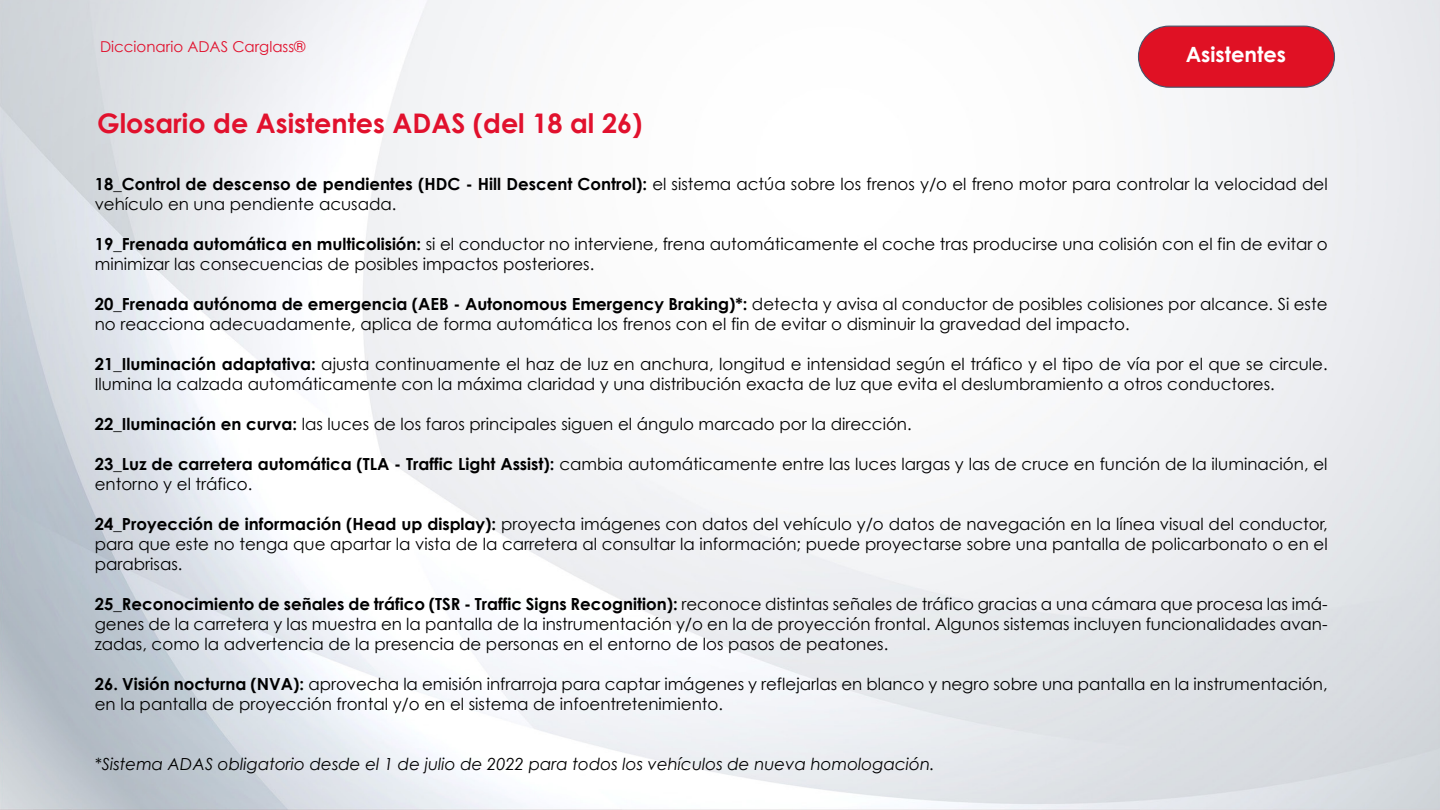
<style>
.page{position:relative;width:1440px;height:810px;background:#fff}
.page>*{position:absolute;margin:0;border:0;box-sizing:border-box;transform-origin:0 0}
.t1{font:700 27px "Century Gothic";color:#e1112d}
.t2{font:700 21px "Century Gothic";color:#fff}
.t3{font:16.65px/20px "Century Gothic";color:#000}
.t4{font:italic 16.65px "Century Gothic";color:#000}
.t5{font:15px "Century Gothic";color:#e1112d}
.s1{font-weight:700}
</style>
<div class="page">
<img style="left:0;top:0;width:1440px;height:810px">
<div style="left:1138px;top:26px;width:196px;height:61px;background:#e01124;border-radius:31px"></div>
<div style="left:1138px;top:26px;width:197px;height:62px;border:1px solid #45546a;border-radius:31px"></div>
<p class="t5" style="left:100px;top:36px;width:207px">Diccionario ADAS Carglass®</p>
<h1 class="t1" style="left:97px;top:106px;width:547px">Glosario de Asistentes ADAS (del 18 al 26)</h1>
<p class="t2" style="left:1186px;top:41px;width:102px">Asistentes</p>
<p class="t3" style="left:95px;top:174px;width:1234px"><span class="s1">18_Control de descenso de pendientes (HDC - Hill Descent Control):</span> el sistema actúa sobre los frenos y/o el freno motor para controlar la velocidad del vehículo en una pendiente acusada.</p>
<p class="t3" style="left:95px;top:234px;width:1235px"><span class="s1">19_Frenada automática en multicolisión:</span> si el conductor no interviene, frena automáticamente el coche tras producirse una colisión con el fin de evitar o minimizar las consecuencias de posibles impactos posteriores.</p>
<p class="t3" style="left:95px;top:294px;width:1234px"><span class="s1">20_Frenada autónoma de emergencia (AEB - Autonomous Emergency Braking)*:</span> detecta y avisa al conductor de posibles colisiones por alcance. Si este no reacciona adecuadamente, aplica de forma automática los frenos con el fin de evitar o disminuir la gravedad del impacto.</p>
<p class="t3" style="left:95px;top:354px;width:1234px"><span class="s1">21_Iluminación adaptativa:</span> ajusta continuamente el haz de luz en anchura, longitud e intensidad según el tráfico y el tipo de vía por el que se circule.<br>Ilumina la calzada automáticamente con la máxima claridad y una distribución exacta de luz que evita el deslumbramiento a otros conductores.</p>
<p class="t3" style="left:95px;top:414px;width:818px"><span class="s1">22_Iluminación en curva:</span> las luces de los faros principales siguen el ángulo marcado por la dirección.</p>
<p class="t3" style="left:95px;top:454px;width:1234px"><span class="s1">23_Luz de carretera automática (TLA - Traffic Light Assist):</span> cambia automáticamente entre las luces largas y las de cruce en función de la iluminación, el entorno y el tráfico.</p>
<p class="t3" style="left:95px;top:514px;width:1234px;text-align:justify"><span class="s1">24_Proyección de información (Head up display):</span> proyecta imágenes con datos del vehículo y/o datos de navegación en la línea visual del conductor, para que este no tenga que apartar la vista de la carretera al consultar la información; puede proyectarse sobre una pantalla de policarbonato o en el parabrisas.</p>
<p class="t3" style="left:95px;top:594px;width:1234px;text-align:justify"><span class="s1">25_Reconocimiento de señales de tráfico (TSR - Traffic Signs Recognition):</span> reconoce distintas señales de tráfico gracias a una cámara que procesa las imá&shy;genes de la carretera y las muestra en la pantalla de la instrumentación y/o en la de proyección frontal. Algunos sistemas incluyen funcionalidades avan&shy;zadas, como la advertencia de la presencia de personas en el entorno de los pasos de peatones.</p>
<p class="t3" style="left:95px;top:674px;width:1234px"><span class="s1">26. Visión nocturna (NVA):</span> aprovecha la emisión infrarroja para captar imágenes y reflejarlas en blanco y negro sobre una pantalla en la instrumentación, en la pantalla de proyección frontal y/o en el sistema de infoentretenimiento.</p>
<p class="t4" style="left:95px;top:752px;width:842px">*Sistema ADAS obligatorio desde el 1 de julio de 2022 para todos los vehículos de nueva homologación.</p>
</div>
